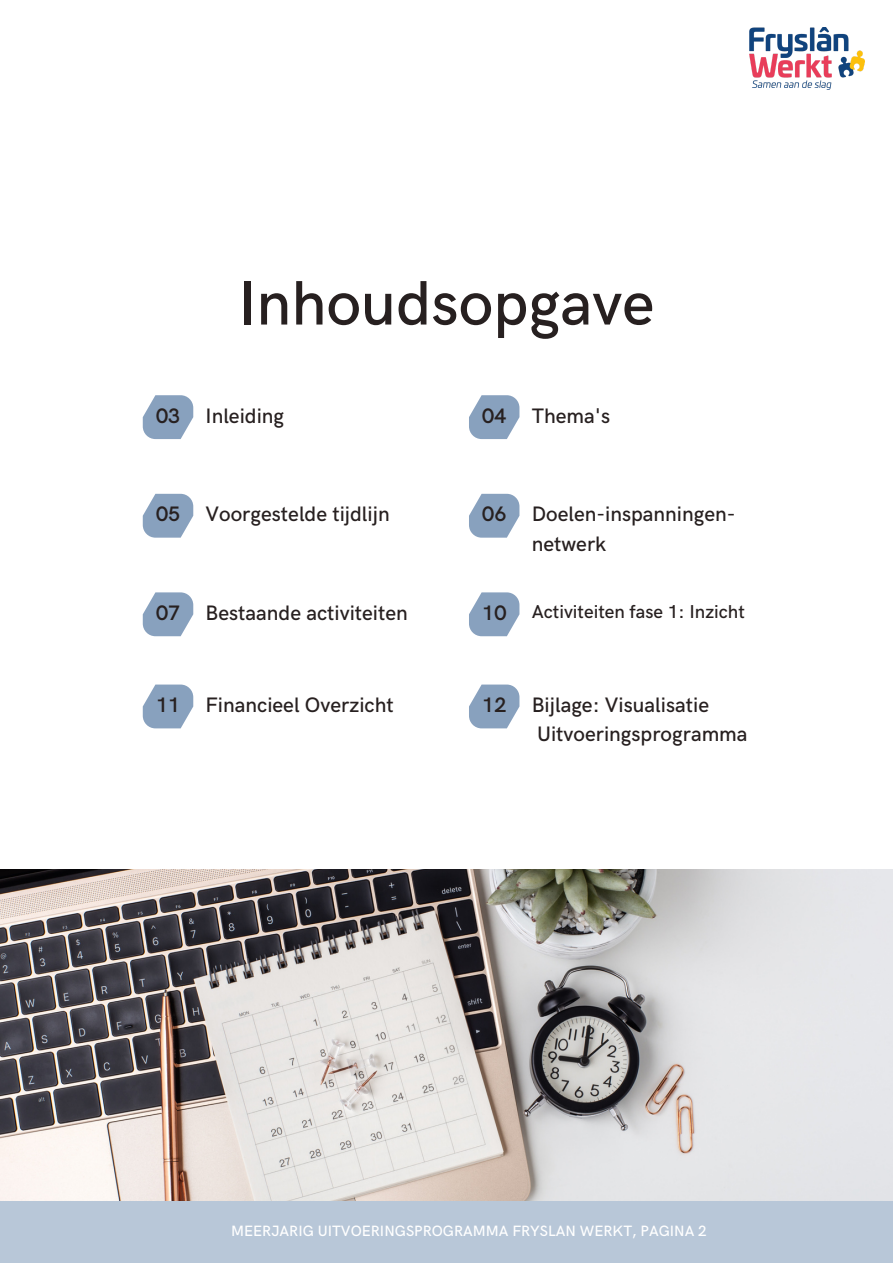
<style>
.page{position:relative;width:893px;height:1264px;background:#fff}
.page>*{position:absolute;margin:0;border:0;box-sizing:border-box;transform-origin:0 0}
.t1{font:500 63px "HK Grotesk";color:#272020}
.t2{font:500 21px/29.2px "HK Grotesk";color:#272020}
.t3{font:600 21px "HK Grotesk";color:#272020}
.t4{font:500 18.75px "HK Grotesk";color:#272020}
.t5{font:500 15px "HK Grotesk";color:#fff}
</style>
<div class="page">
<svg style="left:143px;top:395px;width:50px;height:44px;background:#9aafc8"></svg>
<svg style="left:469px;top:395px;width:50px;height:44px;background:#9aafc8"></svg>
<svg style="left:143px;top:494px;width:50px;height:43px;background:#99aec7"></svg>
<svg style="left:469px;top:494px;width:50px;height:43px;background:#99aec7"></svg>
<svg style="left:143px;top:592px;width:50px;height:44px;background:#9aafc8"></svg>
<svg style="left:469px;top:592px;width:50px;height:44px;background:#9aafc8"></svg>
<img style="left:0;top:869px;width:892px;height:331px">
<div style="left:0;top:1201px;width:892px;height:61px;background:#b8c7d8"></div>
<img style="left:750px;top:28px;width:114px;height:62px">
<svg style="left:143px;top:684px;width:50px;height:44px;background:#9aafc8"></svg>
<svg style="left:469px;top:684px;width:50px;height:44px;background:#9aafc8"></svg>
<p class="t1" style="left:238px;top:268px;width:418px">Inhoudsopgave</p>
<p class="t3" style="left:156px;top:404px;width:26px">03</p>
<p class="t2" style="left:205px;top:402px;width:80px">Inleiding</p>
<p class="t3" style="left:482px;top:404px;width:26px">04</p>
<p class="t2" style="left:531px;top:402px;width:80px">Thema's</p>
<p class="t3" style="left:156px;top:502px;width:26px">05</p>
<p class="t2" style="left:205px;top:500px;width:186px">Voorgestelde tijdlijn</p>
<p class="t2" style="left:531px;top:500px;width:205px">Doelen-inspanningen&shy;netwerk</p>
<p class="t3" style="left:482px;top:502px;width:26px">06</p>
<p class="t3" style="left:156px;top:601px;width:26px">07</p>
<p class="t2" style="left:205px;top:599px;width:204px">Bestaande activiteiten</p>
<p class="t3" style="left:482px;top:601px;width:26px">10</p>
<p class="t4" style="left:531px;top:601px;width:215px">Activiteiten fase 1: Inzicht</p>
<p class="t3" style="left:156px;top:693px;width:26px">11</p>
<p class="t2" style="left:205px;top:691px;width:190px">Financieel Overzicht</p>
<p class="t3" style="left:482px;top:693px;width:26px">12</p>
<p class="t2" style="left:531px;top:691px;width:217px">Bijlage: Visualisatie<br>Uitvoeringsprogramma</p>
<p class="t5" style="left:231px;top:1222px;width:477px">MEERJARIG UITVOERINGSPROGRAMMA FRYSLAN WERKT, PAGINA 2</p>
</div>
